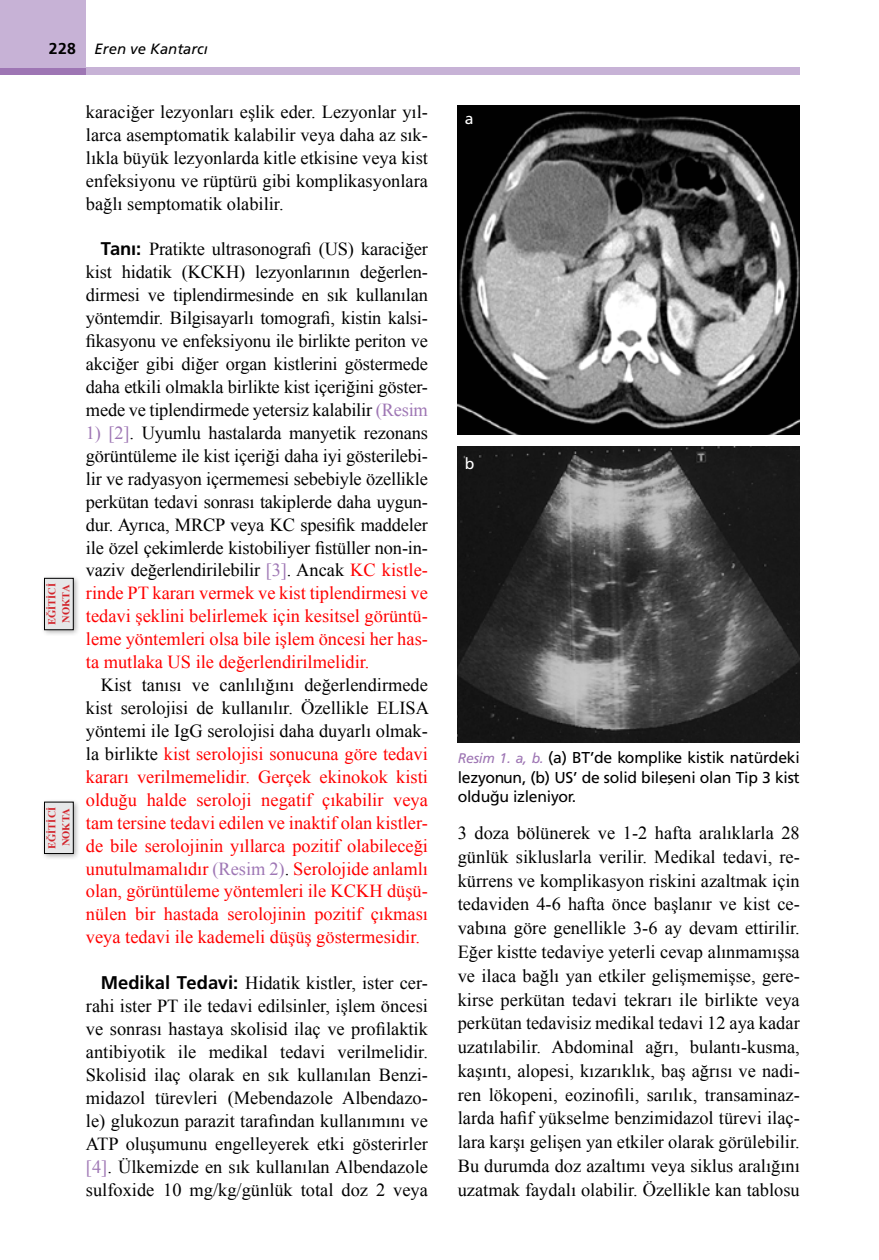
<style>
.page{position:relative;width:879px;height:1260px;background:#fff}
.page>*{position:absolute;margin:0;border:0;box-sizing:border-box;transform-origin:0 0}
.t1{font:18.38px/22.9px "Times New Roman";color:#000;text-align:justify}
.t2{font:18.38px/22.9px "Times New Roman";color:#f00;text-align:justify}
.t3{font:15.75px/19.2px "Frutiger Normal Tr";letter-spacing:-.015em;color:#000;text-align:justify}
.t4{font:15.75px "Frutiger Normal Tr";color:#fff}
.t5{font:14.88px "Frutiger Italic Tr";color:#000}
.t6{font:700 10.5px/14px "Times New Roman";color:#d2232a}
.s1{font-family:"Frutiger Bold Tr";font-size:15.75px}
.s2{font-family:"Frutiger Bold Tr"}
.s3{color:#9e76b4}
.s4{color:#f00}
.s5{color:#000}
.s6{font-family:"Frutiger Italic Tr";font-size:14px;color:#9e76b4}
</style>
<div class="page">
<div style="left:40px;top:574px;width:41px;height:63px;background:#000;opacity:.33"></div>
<div style="left:44px;top:578px;width:29px;height:52px;background:#e6e7e8"></div>
<div style="left:44px;top:578px;width:29px;height:52px;border:1px solid #000"></div>
<div style="left:40px;top:798px;width:41px;height:62px;background:#000;opacity:.33"></div>
<div style="left:44px;top:802px;width:29px;height:52px;background:#e6e7e8"></div>
<div style="left:44px;top:802px;width:29px;height:52px;border:1px solid #000"></div>
<img style="left:457px;top:446px;width:342px;height:296px">
<img style="left:457px;top:105px;width:342px;height:330px">
<div style="left:0;top:68px;width:86px;height:7px;background:#9e76b4"></div>
<div style="left:86px;top:68px;width:713px;height:7px;background:#c7b2d6"></div>
<div style="left:0;top:0;width:86px;height:68px;background:#c7b2d6"></div>
<p class="t5" style="left:49px;top:40px;width:160px"><span class="s1">228</span> Eren ve Kantarcı</p>
<p class="t6" style="left:45px;top:625px;width:44px;rotate:-90deg">EĞİTİCİ<br>NOKTA</p>
<p class="t6" style="left:45px;top:849px;width:44px;rotate:-90deg">EĞİTİCİ<br>NOKTA</p>
<p class="t1" style="left:86px;top:100px;width:343px">karaciğer lezyonları eşlik eder. Lezyonlar yıl&shy;larca asemptomatik kalabilir veya daha az sık&shy;lıkla büyük lezyonlarda kitle etkisine veya kist enfeksiyonu ve rüptürü gibi komplikasyonlara bağlı semptomatik olabilir.</p>
<p class="t1" style="left:86px;top:238px;width:343px;text-indent:15px"><span class="s2">Tanı:</span> Pratikte ultrasonografi (US) karaciğer kist hidatik (KCKH) lezyonlarının değerlen&shy;dirmesi ve tiplendirmesinde en sık kullanılan yöntemdir. Bilgisayarlı tomografi, kistin kalsi&shy;fikasyonu ve enfeksiyonu ile birlikte periton ve akciğer gibi diğer organ kistlerini göstermede daha etkili olmakla birlikte kist içeriğini göster&shy;mede ve tiplendirmede yetersiz kalabilir <span class="s3">(Resim</span></p>
<p class="t1" style="left:86px;top:421px;width:343px"><span class="s3">1) [2]</span>. Uyumlu hastalarda manyetik rezonans görüntüleme ile kist içeriği daha iyi gösterilebi&shy;lir ve radyasyon içermemesi sebebiyle özellikle perkütan tedavi sonrası takiplerde daha uygun&shy;dur. Ayrıca, MRCP veya KC spesifik maddeler ile özel çekimlerde kistobiliyer fistüller non-in&shy;vaziv değerlendirilebilir <span class="s3">[3]</span>. Ancak <span class="s4">KC kistle&shy;rinde PT kararı vermek ve kist tiplendirmesi ve tedavi şeklini belirlemek için kesitsel görüntü&shy;leme yöntemleri olsa bile işlem öncesi her has&shy;ta mutlaka US ile değerlendirilmelidir.</span></p>
<p class="t2" style="left:86px;top:673px;width:344px;text-indent:15px"><span class="s5">Kist tanısı ve canlılığını değerlendirmede kist serolojisi de kullanılır. Özellikle ELISA yöntemi ile IgG serolojisi daha duyarlı olmak&shy;la birlikte</span> kist serolojisi sonucuna göre tedavi kararı verilmemelidir. Gerçek ekinokok kisti olduğu halde seroloji negatif çıkabilir veya tam tersine tedavi edilen ve inaktif olan kistler&shy;de bile serolojinin yıllarca pozitif olabileceği unutulmamalıdır <span class="s3">(Resim 2)</span><span class="s5">.</span> Serolojide anlamlı olan, görüntüleme yöntemleri ile KCKH düşü&shy;nülen bir hastada serolojinin pozitif çıkması veya tedavi ile kademeli düşüş göstermesidir.</p>
<p class="t1" style="left:86px;top:971px;width:343px;text-indent:15px"><span class="s2">Medikal Tedavi:</span> Hidatik kistler, ister cer&shy;rahi ister PT ile tedavi edilsinler, işlem öncesi ve sonrası hastaya skolisid ilaç ve profilaktik antibiyotik ile medikal tedavi verilmelidir.<br>Skolisid ilaç olarak en sık kullanılan Benzi&shy;midazol türevleri (Mebendazole Albendazo&shy;le) glukozun parazit tarafından kullanımını ve ATP oluşumunu engelleyerek etki gösterirler <span class="s3">[4]</span>. Ülkemizde en sık kullanılan Albendazole sulfoxide 10 mg/kg/günlük total doz 2 veya</p>
<p class="t4" style="left:464px;top:109px;width:10px">a</p>
<p class="t4" style="left:464px;top:454px;width:11px">b</p>
<p class="t3" style="left:457px;top:748px;width:343px"><span class="s6">Resim 1. a, b.</span> (a) BT’de komplike kistik natürdeki lezyonun, (b) US’ de solid bileşeni olan Tip 3 kist olduğu izleniyor.</p>
<p class="t1" style="left:457px;top:821px;width:343px;line-height:23.8px">3 doza bölünerek ve 1-2 hafta aralıklarla 28 günlük sikluslarla verilir. Medikal tedavi, re&shy;kürrens ve komplikasyon riskini azaltmak için tedaviden 4-6 hafta önce başlanır ve kist ce&shy;vabına göre genellikle 3-6 ay devam ettirilir.<br>Eğer kistte tedaviye yeterli cevap alınmamışsa ve ilaca bağlı yan etkiler gelişmemişse, gere&shy;kirse perkütan tedavi tekrarı ile birlikte veya perkütan tedavisiz medikal tedavi 12 aya kadar uzatılabilir. Abdominal ağrı, bulantı-kusma, kaşıntı, alopesi, kızarıklık, baş ağrısı ve nadi&shy;ren lökopeni, eozinofili, sarılık, transaminaz&shy;larda hafif yükselme benzimidazol türevi ilaç&shy;lara karşı gelişen yan etkiler olarak görülebilir.<br>Bu durumda doz azaltımı veya siklus aralığını uzatmak faydalı olabilir. Özellikle kan tablosu</p>
</div>
